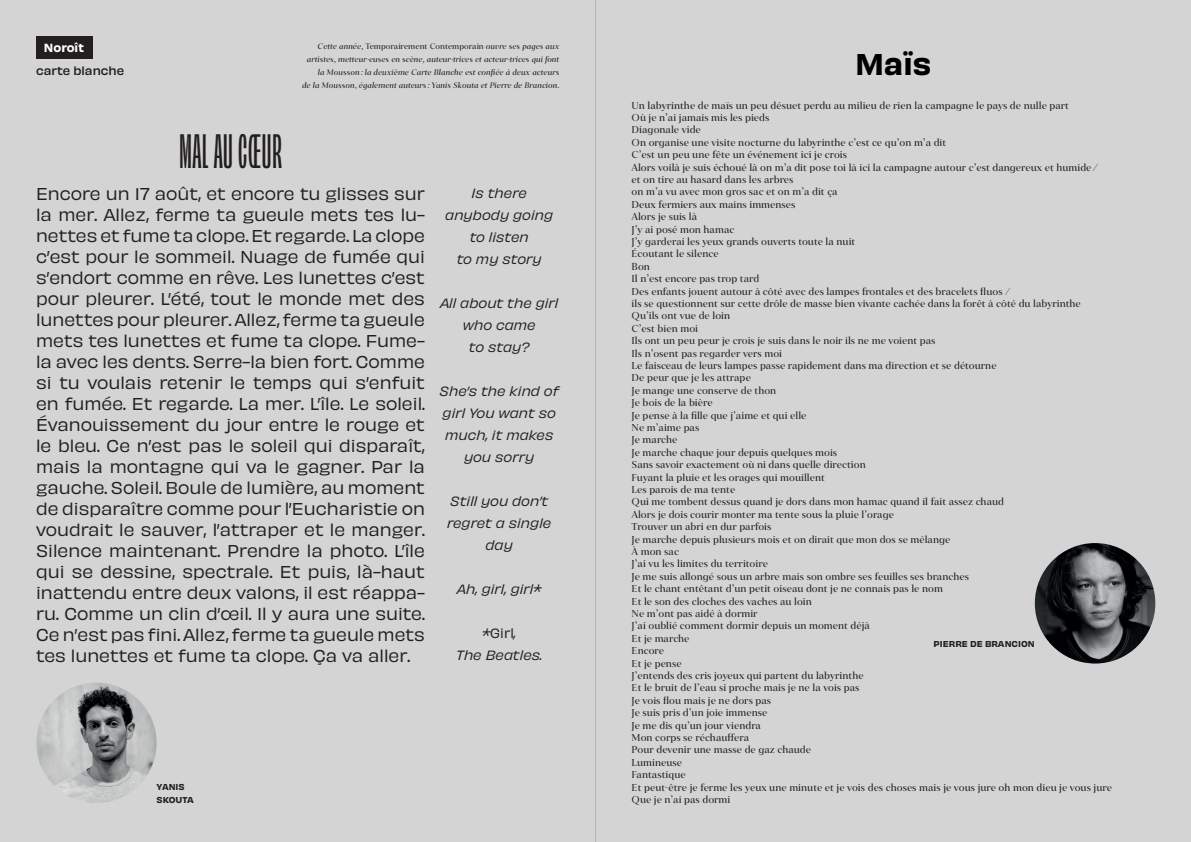
<style>
.page{position:relative;width:1191px;height:842px;background:#fff}
.page>*{position:absolute;margin:0;border:0;box-sizing:border-box;transform-origin:0 0}
.t1{font:45px "Obviously Comp Semi";letter-spacing:.015em;color:#231f20}
.t2{font:28px "Obviously Semi";color:#000001}
.t3{font:16px/21px "Obviously";color:#231f20;text-align:justify}
.t4{font:italic 12.5px/22px "Obviously";color:#231f20;text-align:center}
.t5{font:500 11px "Obviously";color:#231f20}
.t6{font:11px "Obviously Semi";color:#fff}
.t7{font:10px/12.4px "Carot Display";color:#231f20}
.t8{font:italic 8px/13px "Carot Display";color:#231f20;text-align:right}
.t9{font:8px/13px "Obviously Semi";color:#231f20}
.s1{font-style:normal}
</style>
<div class="page">
<div style="left:0;top:0;width:595px;height:842px;background:#d5d4d5"></div>
<div style="left:36px;top:36px;width:56px;height:23px;background:#231f20"></div>
<img style="left:36px;top:683px;width:121px;height:120px;border-radius:60px">
<div style="left:595px;top:0;width:596px;height:842px;background:#d5d4d5"></div>
<img style="left:1034px;top:543px;width:121px;height:120px;border-radius:60px">
<p class="t6" style="left:44px;top:39px;width:42px">Noroît</p>
<p class="t5" style="left:36px;top:62px;width:90px">carte blanche</p>
<h1 class="t1" style="left:179px;top:121px;width:104px">MAL AU CŒUR</h1>
<p class="t8" style="left:302px;top:40px;width:259px">Cette année, <span class="s1">Temporairement Contemporain</span> ouvre ses pages aux artistes, metteur·euses en scène, auteur·trices et acteur·trices qui font la Mousson: la deuxième Carte Blanche est confiée à deux acteurs<br>de la Mousson, également auteurs : Yanis Skouta et Pierre de Brancion.</p>
<p class="t3" style="left:36px;top:182px;width:390px">Encore un 17 août, et encore tu glisses sur la mer. Allez, ferme ta gueule mets tes lu&shy;nettes et fume ta clope. Et regarde. La clope c’est pour le sommeil. Nuage de fumée qui s’endort comme en rêve. Les lunettes c’est pour pleurer. L’été, tout le monde met des lunettes pour pleurer. Allez, ferme ta gueule mets tes lunettes et fume ta clope. Fume&shy;la avec les dents. Serre-la bien fort. Comme si tu voulais retenir le temps qui s’enfuit en fumée. Et regarde. La mer. L’île. Le soleil.<br>Évanouissement du jour entre le rouge et le bleu. Ce n’est pas le soleil qui disparaît, mais la montagne qui va le gagner. Par la gauche. Soleil. Boule de lumière, au moment de disparaître comme pour l’Eucharistie on voudrait le sauver, l’attraper et le manger.<br>Silence maintenant. Prendre la photo. L’île qui se dessine, spectrale. Et puis, là-haut inattendu entre deux valons, il est réappa&shy;ru. Comme un clin d’œil. Il y aura une suite.<br>Ce n’est pas fini. Allez, ferme ta gueule mets tes lunettes et fume ta clope. Ça va aller.</p>
<p class="t4" style="left:445px;top:181px;width:109px">Is there anybody going to listen<br>to my story</p>
<p class="t4" style="left:440px;top:291px;width:120px">All about the girl who came<br>to stay?</p>
<p class="t4" style="left:439px;top:379px;width:121px">She’s the kind of girl You want so much, it makes you sorry</p>
<p class="t4" style="left:447px;top:489px;width:106px">Still you don’t regret a single day</p>
<p class="t4" style="left:457px;top:577px;width:86px">Ah, girl, girl*</p>
<p class="t4" style="left:456px;top:621px;width:88px">*<span class="s1">Girl</span>,<br>The Beatles.</p>
<p class="t9" style="left:157px;top:780px;width:39px">YANIS<br>SKOUTA</p>
<h2 class="t2" style="left:855px;top:42px;width:78px">Maïs</h2>
<p class="t7" style="left:631px;top:99px;width:482px">Un labyrinthe de maïs un peu désuet perdu au milieu de rien la campagne le pays de nulle part<br>Où je n’ai jamais mis les pieds<br>Diagonale vide<br>On organise une visite nocturne du labyrinthe c’est ce qu’on m’a dit<br>C’est un peu une fête un événement ici je crois<br>Alors voilà je suis échoué là on m’a dit pose toi là ici la campagne autour c’est dangereux et humide/<br>et on tire au hasard dans les arbres<br>on m’a vu avec mon gros sac et on m’a dit ça<br>Deux fermiers aux mains immenses<br>Alors je suis là<br>J’y ai posé mon hamac<br>J’y garderai les yeux grands ouverts toute la nuit<br>Écoutant le silence<br>Bon<br>Il n’est encore pas trop tard<br>Des enfants jouent autour à côté avec des lampes frontales et des bracelets fluos /<br>ils se questionnent sur cette drôle de masse bien vivante cachée dans la forêt à côté du labyrinthe<br>Qu’ils ont vue de loin<br>C’est bien moi<br>Ils ont un peu peur je crois je suis dans le noir ils ne me voient pas<br>Ils n’osent pas regarder vers moi<br>Le faisceau de leurs lampes passe rapidement dans ma direction et se détourne<br>De peur que je les attrape<br>Je mange une conserve de thon<br>Je bois de la bière<br>Je pense à la fille que j’aime et qui elle<br>Ne m’aime pas<br>Je marche<br>Je marche chaque jour depuis quelques mois<br>Sans savoir exactement où ni dans quelle direction<br>Fuyant la pluie et les orages qui mouillent<br>Les parois de ma tente<br>Qui me tombent dessus quand je dors dans mon hamac quand il fait assez chaud<br>Alors je dois courir monter ma tente sous la pluie l’orage<br>Trouver un abri en dur parfois<br>Je marche depuis plusieurs mois et on dirait que mon dos se mélange<br>À mon sac<br>J’ai vu les limites du territoire<br>Je me suis allongé sous un arbre mais son ombre ses feuilles ses branches<br>Et le chant entêtant d’un petit oiseau dont je ne connais pas le nom<br>Et le son des cloches des vaches au loin<br>Ne m’ont pas aidé à dormir<br>J’ai oublié comment dormir depuis un moment déjà<br>Et je marche<br>Encore<br>Et je pense<br>J’entends des cris joyeux qui partent du labyrinthe<br>Et le bruit de l’eau si proche mais je ne la vois pas<br>Je vois flou mais je ne dors pas<br>Je suis pris d’un joie immense<br>Je me dis qu’un jour viendra<br>Mon corps se réchauffera<br>Pour devenir une masse de gaz chaude<br>Lumineuse<br>Fantastique<br>Et peut-être je ferme les yeux une minute et je vois des choses mais je vous jure oh mon dieu je vous jure Que je n’ai pas dormi</p>
<p class="t9" style="left:933px;top:637px;width:103px">PIERRE DE BRANCION</p>
</div>
